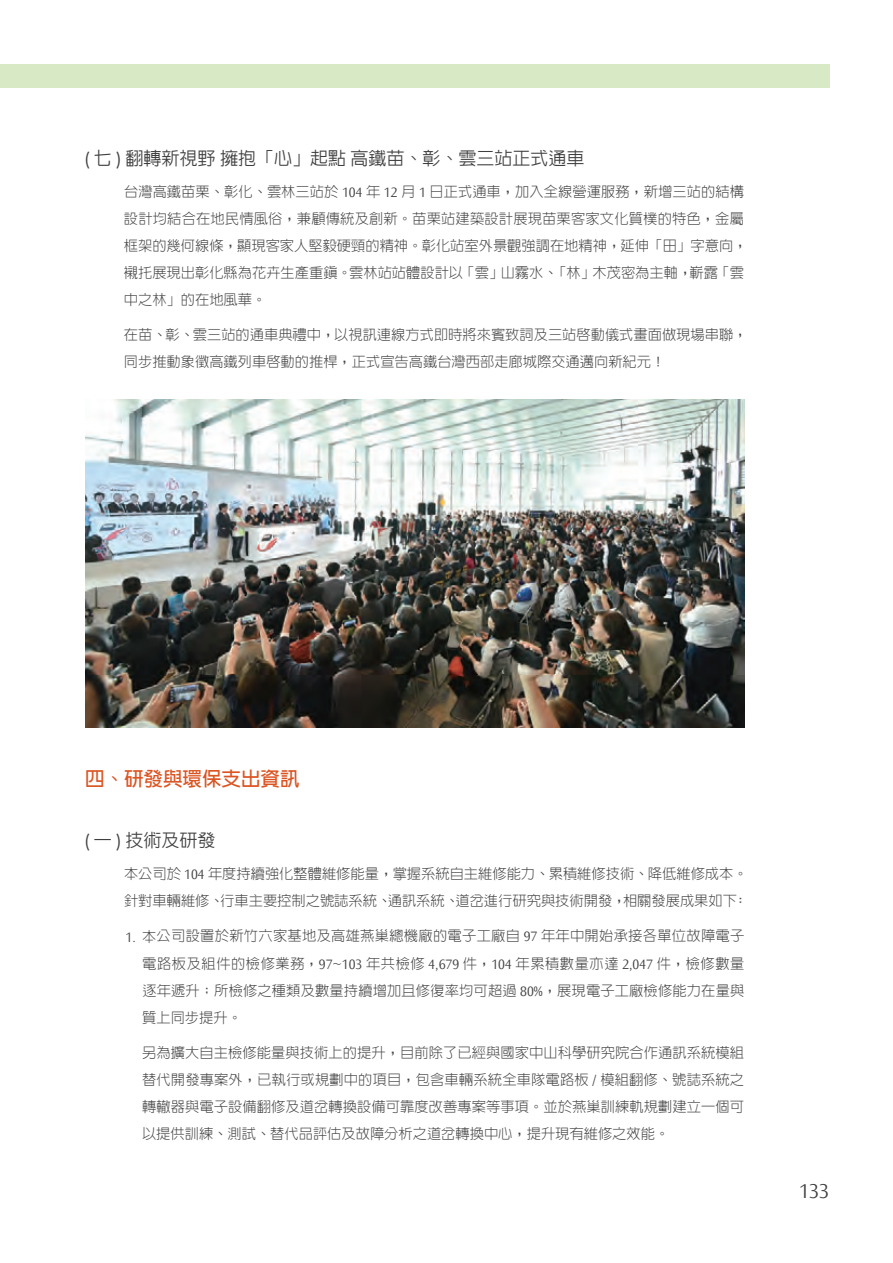
<style>
.page{position:relative;width:893px;height:1263px;background:#fff}
.page>*{position:absolute;margin:0;border:0;box-sizing:border-box;transform-origin:0 0}
.t1{font:300 21px "Ocean Sans";color:#3e3e3f}
.t2{font:700 19.5px "AR New Hei B5";color:#db5422}
.t3{font:500 18px "AR New Hei B5";color:#3e3e3f}
.t4{font:300 14.25px/27px "AR New Hei B5";color:#3e3e3f}
.s1{font-family:"Ocean Sans";font-weight:600}
.s2{font-family:"Ocean Sans"}
</style>
<div class="page">
<div style="left:0;top:64px;width:829px;height:24px;background:#d8eac5"></div>
<img style="left:85px;top:400px;width:659px;height:327px">
<p class="t3" style="left:85px;top:149px;width:501px"><span class="s1">(</span> 七 <span class="s1">)</span> 翻轉新視野擁抱「心」起點高鐵苗、彰、雲三站正式通車</p>
<p class="t4" style="left:124px;top:178px;width:625px">台灣高鐵苗栗、彰化、雲林三站於 <span class="s2">104</span> 年 <span class="s2">12</span> 月 <span class="s2">1</span> 日正式通車，加入全線營運服務，新增三站的結構設計均結合在地民情風俗，兼顧傳統及創新。苗栗站建築設計展現苗栗客家文化質樸的特色，金屬框架的幾何線條，顯現客家人堅毅硬頸的精神。彰化站室外景觀強調在地精神，延伸「田」字意向，襯托展現出彰化縣為花卉生產重鎮。雲林站站體設計以「雲」山霧水、「林」木茂密為主軸，嶄露「雲中之林」的在地風華。</p>
<p class="t4" style="left:124px;top:321px;width:625px">在苗、彰、雲三站的通車典禮中，以視訊連線方式即時將來賓致詞及三站啟動儀式畫面做現場串聯，同步推動象徵高鐵列車啟動的推桿，正式宣告高鐵台灣西部走廊城際交通邁向新紀元！</p>
<h2 class="t2" style="left:85px;top:768px;width:216px">四、研發與環保支出資訊</h2>
<p class="t3" style="left:85px;top:831px;width:132px"><span class="s1">(</span> 一 <span class="s1">)</span> 技術及研發</p>
<p class="t4" style="left:124px;top:860px;width:625px">本公司於 <span class="s2">104</span> 年度持續強化整體維修能量，掌握系統自主維修能力、累積維修技術、降低維修成本。針對車輛維修、行車主要控制之號誌系統、通訊系統、道岔進行研究與技術開發，相關發展成果如下：</p>
<p class="t4" style="left:142px;top:922px;width:604px;text-align:justify;text-indent:-17px"><span class="s2">1.</span> 本公司設置於新竹六家基地及高雄燕巢總機廠的電子工廠自 <span class="s2">97</span> 年年中開始承接各單位故障電子電路板及組件的檢修業務，<span class="s2">97~103</span> 年共檢修 <span class="s2">4,679</span> 件，<span class="s2">104</span> 年累積數量亦達 <span class="s2">2,047</span> 件，檢修數量逐年遞升；所檢修之種類及數量持續增加且修復率均可超過 <span class="s2">80%</span>，展現電子工廠檢修能力在量與質上同步提升。</p>
<p class="t4" style="left:142px;top:1039px;width:604px;text-align:justify">另為擴大自主檢修能量與技術上的提升，目前除了已經與國家中山科學研究院合作通訊系統模組替代開發專案外，已執行或規劃中的項目，包含車輛系統全車隊電路板 <span class="s2">/</span> 模組翻修、號誌系統之轉轍器與電子設備翻修及道岔轉換設備可靠度改善專案等事項。並於燕巢訓練軌規劃建立一個可以提供訓練、測試、替代品評估及故障分析之道岔轉換中心，提升現有維修之效能。</p>
<h1 class="t1" style="left:799px;top:1180px;width:32px">133</h1>
</div>
